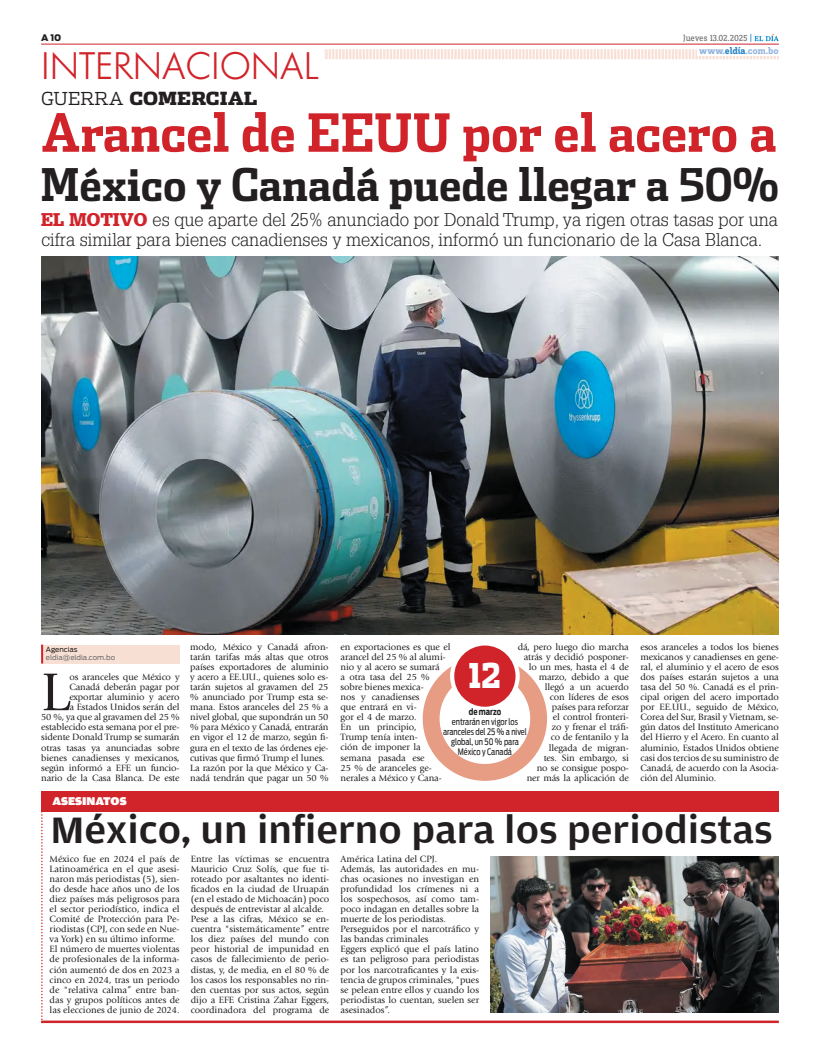
<style>
.page{position:relative;width:820px;height:1056px;background:#fff}
.page>*{position:absolute;margin:0;border:0;box-sizing:border-box;transform-origin:0 0}
.t1{font:55.4px "Giovanni";color:#231f20}
.t2{font:700 52.5px "Dispatch Cond";color:#d1232a}
.t3{font:700 45px "Dispatch Cond";color:#231f20}
.t4{font:500 39px "Amplitude Wide";color:#231f20}
.t5{font:35px "Cg Futura Maxi Lt";color:#d1232a}
.t6{font:900 34px "Dispatch";color:#fff;scale:.8 1}
.t7{font:300 18px/20.2px "Glypha";color:#231f20}
.t8{font:900 18px "Dispatch";color:#231f20}
.t9{font:900 12px "Amplitude Wide";color:#fff}
.t10{font:700 10px "Zine Slab Dis";color:#95b5de}
.t11{font:9.5px/10.1px "Giovanni";color:#231f20}
.t12{font:9.5px "Zine Slab Dis";letter-spacing:-.02em;color:#6c6d70}
.t13{font:9px/10px "Antenna Cond";color:#231f20;text-align:center;scale:.9 1}
.t14{font:900 9px "Antenna";color:#231f20}
.t15{font:7px/8px "Antenna";color:#6c6d70}
.s1{font-weight:300}
.s2{color:#2783c5}
.s3{font-weight:900;color:#d1232a}
.s4{color:#231f20}
.s5{font-weight:700}
</style>
<div class="page">
<div style="left:41px;top:791px;width:737px;height:20px;background:#d1232a"></div>
<img style="left:490px;top:856px;width:288px;height:156px">
<hr style="left:41px;top:1020px;width:737px;height:3px;background:#d1232a">
<svg style="left:41px;top:811px;width:2px;height:211px"></svg>
<div style="left:41px;top:645px;width:138px;height:18px;background:#f8dfd3"></div>
<svg style="left:41px;top:645px;width:2px;height:18px"></svg>
<img style="left:41px;top:256px;width:737px;height:378px">
<div style="left:422px;top:657px;width:125px;height:124px;background:#e79c84;border-radius:50%"></div>
<div style="left:439px;top:673px;width:91px;height:91px;background:#fff;border-radius:50%"></div>
<div style="left:452px;top:643px;width:65px;height:66px;background:#d1232a;border-radius:50%"></div>
<div style="left:450px;top:641px;width:69px;height:70px;border:4px solid #fff;border-radius:50%"></div>
<svg style="left:324px;top:49px;width:454px;height:10px"></svg>
<hr style="left:41px;top:44px;width:737px;height:1px;background:#d1232a">
<div style="left:696px;top:46px;width:82px;height:9px;background:#fff"></div>
<svg style="left:754px;top:34px;width:24px;height:7px"></svg>
<p class="t14" style="left:41px;top:32px;width:22px">A 10</p>
<p class="t5" style="left:41px;top:45px;width:279px">INTERNACI ONAL</p>
<p class="t8" style="left:41px;top:85px;width:218px"><span class="s1">GUERRA</span> COMERCIAL</p>
<p class="t12" style="left:683px;top:34px;width:70px">Jueves 13.02.2025 <span class="s2">|</span></p>
<p class="t10" style="left:699px;top:45px;width:81px">www.<span class="s2">eldía</span>.com.bo</p>
<p class="t2" style="left:41px;top:100px;width:736px">Arancel de EEUU por el acero a</p>
<p class="t3" style="left:41px;top:156px;width:739px">México y Canadá puede llegar a 50%</p>
<p class="t7" style="left:41px;top:209px;width:738px"><span class="s3">EL MOTIVO</span> es que aparte del 25% anunciado por Donald Trump, ya rigen otras tasas por una cifra similar para bienes canadienses y mexicanos, informó un funcionario de la Casa Blanca.</p>
<p class="t15" style="left:46px;top:646px;width:71px"><span class="s4">Agencias </span>eldia@eldia.com.bo</p>
<p class="t11" style="left:41px;top:672px;width:140px;text-align:right">os aranceles que México y<br>Canadá deberán pagar por exportar aluminio y acero<br>a Estados Unidos serán del<br>50 %, ya que al gravamen del 25 % establecido esta semana por el pre&shy;sidente Donald Trump se sumarán otras tasas ya anunciadas sobre bienes canadienses y mexicanos, según informó a EFE un funcio&shy;nario de la Casa Blanca. De este</p>
<p class="t1" style="left:41px;top:661px;width:30px">L</p>
<p class="t9" style="left:52px;top:794px;width:76px">ASESINATOS</p>
<p class="t11" style="left:190px;top:642px;width:140px">modo, México y Canadá afron&shy;tarán tarifas más altas que otros países exportadores de aluminio y acero a EE.UU., quienes solo es&shy;tarán sujetos al gravamen del 25 % anunciado por Trump esta se&shy;mana. Estos aranceles del 25 % a nivel global, que supondrán un 50 % para México y Canadá, entrarán en vigor el 12 de marzo, según fi&shy;gura en el texto de las órdenes eje&shy;cutivas que firmó Trump el lunes.<br>La razón por la que México y Ca&shy;nadá tendrán que pagar un 50 %</p>
<p class="t11" style="left:517px;top:642px;width:113px;text-align:right">dá, pero luego dio marcha atrás y decidió posponer&shy;lo un mes, hasta el 4 de marzo, debido a que llegó a un acuerdo<br>con líderes de esos<br>países para reforzar<br>el control fronteri-<br>zo y frenar el tráfi-<br>co de fentanilo y la<br>llegada de migran-<br>tes. Sin embargo, si<br>no se consigue pospo-<br>ner más la aplicación de</p>
<p class="t11" style="left:340px;top:641px;width:112px">en exportaciones es que el arancel del 25 % al alumi&shy;nio y al acero se sumará<br>a otra tasa del 25 % sobre bienes mexica-<br>nos y canadienses<br>que entrará en vi-<br>gor el 4 de marzo.<br>En un principio,<br>Trump tenía inten-<br>ción de imponer la semana pasada ese<br>25 % de aranceles ge&shy;nerales a México y Cana-</p>
<p class="t6" style="left:468px;top:650px;width:42px">12</p>
<p class="t13" style="left:443px;top:707px;width:95px"><span class="s5">de marzo<br></span>entrarán en vigor los aranceles del 25 % a nivel global, un 50 % para<br>México y Canadá</p>
<p class="t11" style="left:640px;top:642px;width:140px;text-align:justify">esos aranceles a todos los bienes mexicanos y canadienses en gene&shy;ral, el aluminio y el acero de esos dos países estarán sujetos a una tasa del 50 %. Canadá es el prin&shy;cipal origen del acero importado por EE.UU., seguido de México, Corea del Sur, Brasil y Vietnam, se&shy;gún datos del Instituto Americano del Hierro y el Acero. En cuanto al aluminio, Estados Unidos obtiene casi dos tercios de su suministro de Canadá, de acuerdo con la Asocia&shy;ción del Aluminio.</p>
<p class="t4" style="left:50px;top:809px;width:723px">México, un infierno para los periodistas</p>
<p class="t11" style="left:50px;top:853px;width:131px">México fue en 2024 el país de<br>Latinoamérica en el que asesi&shy;naron más periodistas (5), sien&shy;do desde hace años uno de los diez países más peligrosos para el sector periodístico, indica el<br>Comité de Protección para Pe&shy;riodistas (CPJ, con sede en Nue&shy;va York) en su último informe.<br>El número de muertes violentas de profesionales de la informa&shy;ción aumentó de dos en 2023 a cinco en 2024, tras un periodo de "relativa calma” entre ban&shy;das y grupos políticos antes de las elecciones de junio de 2024.</p>
<p class="t11" style="left:191px;top:853px;width:140px">Entre las víctimas se encuentra<br>Mauricio Cruz Solís, que fue ti&shy;roteado por asaltantes no identi&shy;ficados en la ciudad de Uruapán (en el estado de Michoacán) poco después de entrevistar al alcalde.<br>Pese a las cifras, México se en&shy;cuentra "sistemáticamente” entre los diez países del mundo con peor historial de impunidad en casos de fallecimiento de perio&shy;distas, y, de media, en el 80 % de los casos los responsables no rin&shy;den cuentas por sus actos, según dijo a EFE Cristina Zahar Eggers, coordinadora del programa de</p>
<p class="t11" style="left:340px;top:853px;width:140px">América Latina del CPJ.<br>Además, las autoridades en mu&shy;chas ocasiones no investigan en profundidad los crímenes ni a los sospechosos, así como tam&shy;poco indagan en detalles sobre la muerte de los periodistas.<br>Perseguidos por el narcotráfico y las bandas criminales<br>Eggers explicó que el país latino es tan peligroso para periodistas por los narcotraficantes y la exis&shy;tencia de grupos criminales, "pues se pelean entre ellos y cuando los periodistas lo cuentan, suelen ser asesinados”.</p>
</div>
